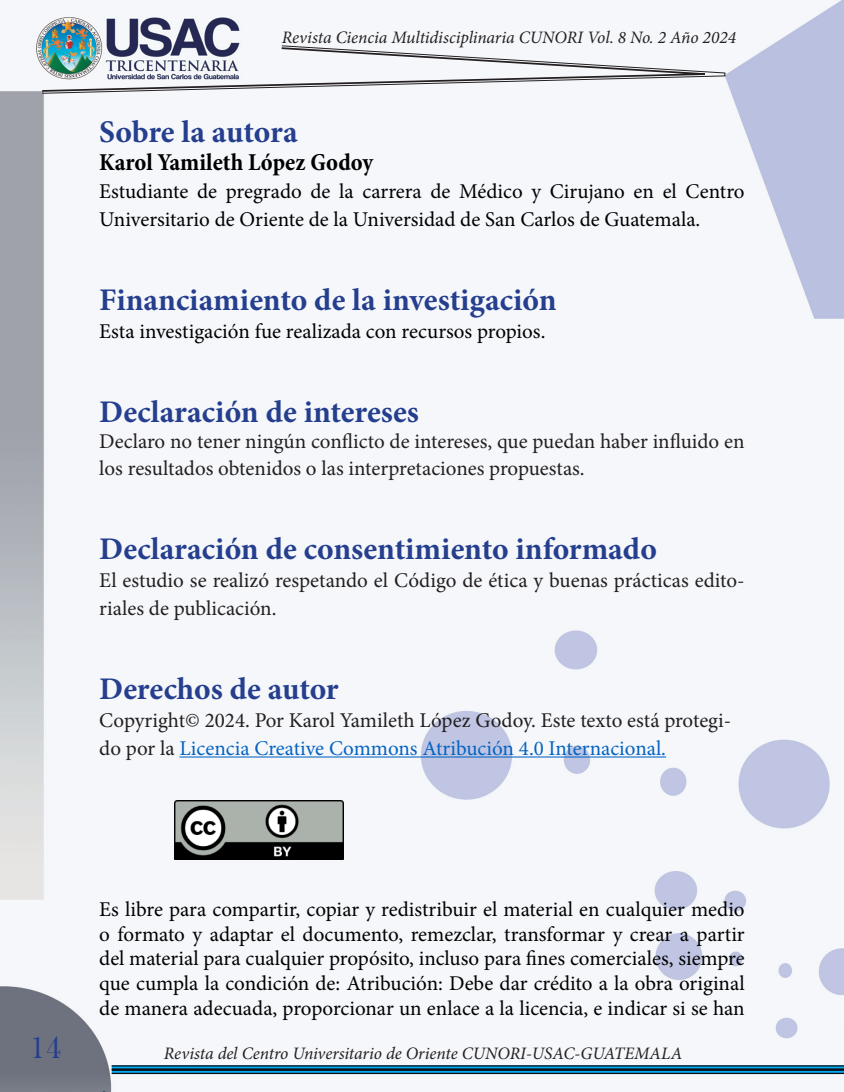
<style>
.page{position:relative;width:844px;height:1092px;background:#fff}
.page>*{position:absolute;margin:0;border:0;box-sizing:border-box;transform-origin:0 0}
.t1{font:700 31.5px "Minion Pro";color:#253f8e}
.t2{font:31.5px "Bask Old Face";color:#253f8e}
.t3{font:700 condensed 24.5px "Minion Pro";color:#000}
.t4{font:21px/24.5px "Minion Pro";color:#000}
.t5{font:21px/28px "Minion Pro";color:#231f20}
.t6{font:italic 17.5px "Minion Pro";letter-spacing:-.005em;color:#231f20}
.s1{color:#0563c1}
</style>
<div class="page">
<img style="left:0;top:0;width:843px;height:1091px">
<svg style="left:40px;top:45px;width:704px;height:49px"></svg>
<svg style="left:112px;top:1066px;width:731px;height:6px;background:#0572a0"></svg>
<hr style="left:112px;top:1065px;width:731px;height:1px;background:#100c18">
<hr style="left:112px;top:1068px;width:731px;height:2px;background:#100c18">
<hr style="left:112px;top:1072px;width:731px;height:1px;background:#100c18">
<hr style="left:179px;top:756px;width:487px;height:1px;background:#0563c1">
<img style="left:174px;top:800px;width:170px;height:59px">
<p class="t6" style="left:282px;top:25px;width:455px">Revista Ciencia Multidisciplinaria CUNORI Vol. 8 No. 2 Año 2024</p>
<p class="t1" style="left:99px;top:110px;width:200px">Sobre la autora</p>
<p class="t3" style="left:99px;top:145px;width:275px">Karol Yamileth López Godoy</p>
<p class="t4" style="left:99px;top:177px;width:646px;line-height:28px">Estudiante de pregrado de la carrera de Médico y Cirujano en el Centro<br>Universitario de Oriente de la Universidad de San Carlos de Guatemala.</p>
<p class="t1" style="left:99px;top:278px;width:459px">Financiamiento de la investigación</p>
<p class="t4" style="left:99px;top:319px;width:447px">Esta investigación fue realizada con recursos propios.</p>
<p class="t1" style="left:99px;top:390px;width:321px">Declaración de intereses</p>
<p class="t5" style="left:99px;top:428px;width:646px;line-height:26.2px">Declaro no tener ningún conflicto de intereses, que puedan haber influido en los resultados obtenidos o las interpretaciones propuestas.</p>
<p class="t1" style="left:99px;top:526px;width:559px">Declaración de consentimiento informado</p>
<p class="t5" style="left:99px;top:566px;width:646px">El estudio se realizó respetando el Código de ética y buenas prácticas edito&shy;riales de publicación.</p>
<p class="t1" style="left:99px;top:666px;width:241px">Derechos de autor</p>
<p class="t5" style="left:99px;top:706px;width:633px">Copyright© 2024. Por Karol Yamileth López Godoy. Este texto está protegi&shy;do por la <span class="s1">Licencia Creative Commons Atribución 4.0 Internacional.</span></p>
<h1 class="t2" style="left:30px;top:1030px;width:32px">14</h1>
<p class="t4" style="left:99px;top:897px;width:646px;text-align:justify">Es libre para compartir, copiar y redistribuir el material en cualquier medio o formato y adaptar el documento, remezclar, transformar y crear a partir del material para cualquier propósito, incluso para fines comerciales, siempre que cumpla la condición de: Atribución: Debe dar crédito a la obra original de manera adecuada, proporcionar un enlace a la licencia, e indicar si se han</p>
<p class="t6" style="left:164px;top:1040px;width:520px">Revista del Centro Universitario de Oriente CUNORI-USAC-GUATEMALA</p>
</div>
